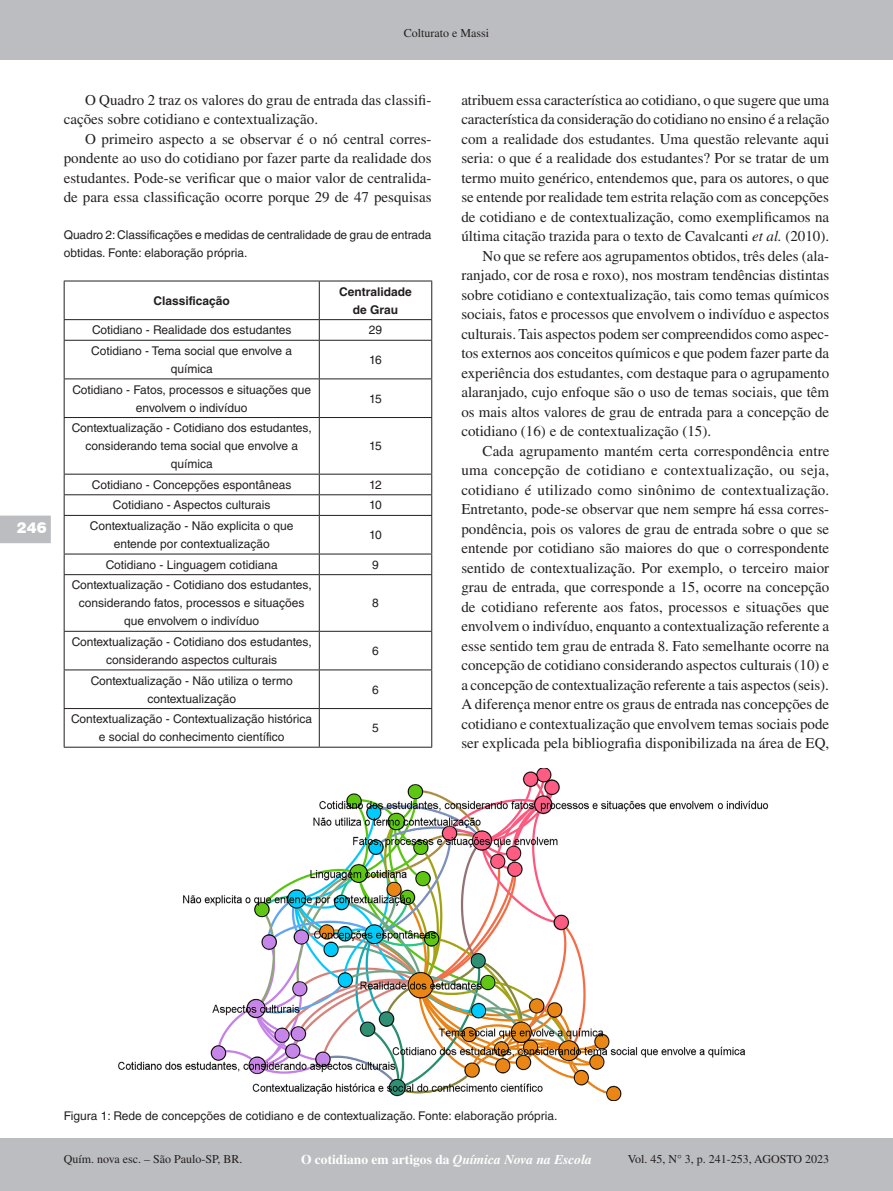
<style>
.page{position:relative;width:893px;height:1191px;background:#fff}
.page>*{position:absolute;margin:0;border:0;box-sizing:border-box;transform-origin:0 0}
.t1{font:15px/19.5px "Times LT Std";color:#231f20;text-align:justify}
.t2{font:900 15px "Swiss 721 BT";color:#fff}
.t3{font:700 13.5px "Times LT Std";color:#fff}
.Tabela-corpo{font:12px/18px "Helvetica LT Std";color:#231f20;text-align:center}
.Figura{font:12px "Helvetica LT Std";color:#231f20}
.t4{font:12px "Times LT Std";color:#231f20}
.Tabela-corpo-2{font:700 12px "Helvetica LT Std";color:#231f20}
.s1{font-style:italic}
</style>
<div class="page">
<div style="left:0;top:0;width:893px;height:60px;background:#bcbdc0"></div>
<div style="left:0;top:1138px;width:893px;height:53px;background:#bcbdc0"></div>
<svg style="left:0;top:515px;width:51px;height:28px"></svg>
<hr style="left:64px;top:281px;width:255px;height:1px;background:#231f20">
<hr style="left:64px;top:281px;width:1px;height:38px;background:#231f20">
<hr style="left:319px;top:281px;width:113px;height:1px;background:#231f20">
<hr style="left:319px;top:281px;width:1px;height:38px;background:#231f20">
<hr style="left:431px;top:281px;width:1px;height:38px;background:#231f20">
<hr style="left:64px;top:319px;width:255px;height:1px;background:#231f20">
<svg style="left:64px;top:320px;width:1px;height:20px"></svg>
<hr style="left:319px;top:319px;width:113px;height:1px;background:#231f20">
<svg style="left:319px;top:320px;width:1px;height:20px"></svg>
<svg style="left:431px;top:320px;width:1px;height:20px"></svg>
<hr style="left:64px;top:340px;width:255px;height:1px;background:#231f20">
<hr style="left:64px;top:341px;width:1px;height:37px;background:#231f20">
<hr style="left:319px;top:340px;width:113px;height:1px;background:#231f20">
<hr style="left:319px;top:341px;width:1px;height:37px;background:#231f20">
<hr style="left:431px;top:341px;width:1px;height:37px;background:#231f20">
<hr style="left:64px;top:378px;width:255px;height:1px;background:#231f20">
<hr style="left:64px;top:379px;width:1px;height:38px;background:#231f20">
<hr style="left:319px;top:378px;width:113px;height:1px;background:#231f20">
<hr style="left:319px;top:379px;width:1px;height:38px;background:#231f20">
<hr style="left:431px;top:379px;width:1px;height:38px;background:#231f20">
<hr style="left:64px;top:417px;width:255px;height:1px;background:#231f20">
<hr style="left:64px;top:418px;width:1px;height:56px;background:#231f20">
<hr style="left:319px;top:417px;width:113px;height:1px;background:#231f20">
<hr style="left:319px;top:418px;width:1px;height:56px;background:#231f20">
<hr style="left:431px;top:418px;width:1px;height:56px;background:#231f20">
<hr style="left:64px;top:474px;width:255px;height:1px;background:#231f20">
<hr style="left:319px;top:474px;width:113px;height:1px;background:#231f20">
<hr style="left:64px;top:494px;width:255px;height:1px;background:#231f20">
<svg style="left:64px;top:474px;width:1px;height:41px"></svg>
<hr style="left:319px;top:494px;width:113px;height:1px;background:#231f20">
<svg style="left:319px;top:474px;width:1px;height:41px"></svg>
<svg style="left:431px;top:474px;width:1px;height:41px"></svg>
<hr style="left:64px;top:515px;width:255px;height:1px;background:#231f20">
<hr style="left:64px;top:516px;width:1px;height:37px;background:#231f20">
<hr style="left:319px;top:515px;width:113px;height:1px;background:#231f20">
<hr style="left:319px;top:516px;width:1px;height:37px;background:#231f20">
<hr style="left:431px;top:516px;width:1px;height:37px;background:#231f20">
<hr style="left:64px;top:553px;width:255px;height:1px;background:#231f20">
<svg style="left:64px;top:554px;width:1px;height:20px"></svg>
<hr style="left:319px;top:553px;width:113px;height:1px;background:#231f20">
<svg style="left:319px;top:554px;width:1px;height:20px"></svg>
<svg style="left:431px;top:554px;width:1px;height:20px"></svg>
<hr style="left:64px;top:574px;width:255px;height:1px;background:#231f20">
<hr style="left:64px;top:575px;width:1px;height:56px;background:#231f20">
<hr style="left:319px;top:574px;width:113px;height:1px;background:#231f20">
<hr style="left:319px;top:575px;width:1px;height:56px;background:#231f20">
<hr style="left:431px;top:575px;width:1px;height:56px;background:#231f20">
<hr style="left:64px;top:631px;width:255px;height:1px;background:#231f20">
<hr style="left:64px;top:631px;width:1px;height:38px;background:#231f20">
<hr style="left:319px;top:631px;width:113px;height:1px;background:#231f20">
<hr style="left:319px;top:631px;width:1px;height:38px;background:#231f20">
<hr style="left:431px;top:631px;width:1px;height:38px;background:#231f20">
<hr style="left:64px;top:669px;width:255px;height:1px;background:#231f20">
<hr style="left:64px;top:670px;width:1px;height:38px;background:#231f20">
<hr style="left:319px;top:669px;width:113px;height:1px;background:#231f20">
<hr style="left:319px;top:670px;width:1px;height:38px;background:#231f20">
<hr style="left:431px;top:670px;width:1px;height:38px;background:#231f20">
<hr style="left:64px;top:708px;width:255px;height:1px;background:#231f20">
<hr style="left:64px;top:709px;width:1px;height:38px;background:#231f20">
<hr style="left:319px;top:708px;width:113px;height:1px;background:#231f20">
<hr style="left:319px;top:709px;width:1px;height:38px;background:#231f20">
<hr style="left:431px;top:709px;width:1px;height:38px;background:#231f20">
<hr style="left:64px;top:747px;width:255px;height:1px;background:#231f20">
<hr style="left:319px;top:747px;width:113px;height:1px;background:#231f20">
<img style="left:118px;top:768px;width:651px;height:332px">
<p class="t4" style="left:404px;top:27px;width:87px">Colturato e Massi</p>
<p class="t2" style="left:17px;top:518px;width:31px">246</p>
<p class="t1" style="left:64px;top:90px;width:369px;text-indent:21px">O Quadro 2 traz os valores do grau de entrada das classifi&shy;cações sobre cotidiano e contextualização.</p>
<p class="t1" style="left:64px;top:129px;width:369px;text-indent:21px">O primeiro aspecto a se observar é o nó central corres&shy;pondente ao uso do cotidiano por fazer parte da realidade dos estudantes. Pode-se verificar que o maior valor de centralida&shy;de para essa classificação ocorre porque 29 de 47 pesquisas</p>
<p class="Tabela-corpo" style="left:64px;top:225px;width:369px;text-align:left">Quadro 2: Classificações e medidas de centralidade de grau de entrada obtidas. Fonte: elaboração própria.</p>
<p class="Tabela-corpo-2" style="left:154px;top:293px;width:78px">Classificação</p>
<p class="Tabela-corpo-2" style="left:339px;top:284px;width:74px">Centralidade</p>
<p class="Tabela-corpo-2" style="left:353px;top:302px;width:47px">de Grau</p>
<p class="Tabela-corpo" style="left:92px;top:321px;width:201px">Cotidiano - Realidade dos estudantes</p>
<p class="Tabela-corpo" style="left:369px;top:321px;width:15px">29</p>
<p class="Tabela-corpo" style="left:91px;top:342px;width:202px">Cotidiano - Tema social que envolve a química</p>
<p class="Tabela-corpo" style="left:369px;top:351px;width:14px">16</p>
<p class="Tabela-corpo" style="left:72px;top:380px;width:240px">Cotidiano - Fatos, processos e situações que envolvem o indivíduo</p>
<p class="Tabela-corpo" style="left:369px;top:389px;width:14px">15</p>
<p class="Tabela-corpo" style="left:72px;top:419px;width:242px">Contextualização - Cotidiano dos estudantes, considerando tema social que envolve a química</p>
<p class="Tabela-corpo" style="left:369px;top:437px;width:14px">15</p>
<p class="Tabela-corpo" style="left:92px;top:475px;width:201px">Cotidiano - Concepções espontâneas</p>
<p class="Tabela-corpo" style="left:369px;top:475px;width:14px">12</p>
<p class="Tabela-corpo" style="left:113px;top:496px;width:159px">Cotidiano - Aspectos culturais</p>
<p class="Tabela-corpo" style="left:369px;top:496px;width:14px">10</p>
<p class="Tabela-corpo" style="left:90px;top:517px;width:205px">Contextualização - Não explicita o que entende por contextualização</p>
<p class="Tabela-corpo" style="left:369px;top:526px;width:14px">10</p>
<p class="Tabela-corpo" style="left:106px;top:555px;width:173px">Cotidiano - Linguagem cotidiana</p>
<p class="Tabela-corpo" style="left:372px;top:555px;width:8px">9</p>
<p class="Tabela-corpo" style="left:72px;top:576px;width:242px">Contextualização - Cotidiano dos estudantes, considerando fatos, processos e situações que envolvem o indivíduo</p>
<p class="Tabela-corpo" style="left:372px;top:594px;width:8px">8</p>
<p class="Tabela-corpo" style="left:72px;top:632px;width:242px">Contextualização - Cotidiano dos estudantes, considerando aspectos culturais</p>
<p class="Tabela-corpo" style="left:372px;top:641px;width:8px">6</p>
<p class="Tabela-corpo" style="left:91px;top:671px;width:204px">Contextualização - Não utiliza o termo contextualização</p>
<p class="Tabela-corpo" style="left:372px;top:680px;width:8px">6</p>
<p class="Tabela-corpo" style="left:71px;top:710px;width:243px">Contextualização - Contextualização histórica e social do conhecimento científico</p>
<p class="Tabela-corpo" style="left:372px;top:719px;width:8px">5</p>
<p class="t1" style="left:461px;top:90px;width:369px">atribuem essa característica ao cotidiano, o que sugere que uma característica da consideração do cotidiano no ensino é a relação com a realidade dos estudantes. Uma questão relevante aqui seria: o que é a realidade dos estudantes? Por se tratar de um termo muito genérico, entendemos que, para os autores, o que se entende por realidade tem estrita relação com as concepções de cotidiano e de contextualização, como exemplificamos na última citação trazida para o texto de Cavalcanti <span class="s1">et al.</span> (2010).</p>
<p class="t1" style="left:461px;top:246px;width:369px;text-indent:21px">No que se refere aos agrupamentos obtidos, três deles (ala&shy;ranjado, cor de rosa e roxo), nos mostram tendências distintas sobre cotidiano e contextualização, tais como temas químicos sociais, fatos e processos que envolvem o indivíduo e aspectos culturais. Tais aspectos podem ser compreendidos como aspec&shy;tos externos aos conceitos químicos e que podem fazer parte da experiência dos estudantes, com destaque para o agrupamento alaranjado, cujo enfoque são o uso de temas sociais, que têm os mais altos valores de grau de entrada para a concepção de cotidiano (16) e de contextualização (15).</p>
<p class="t1" style="left:461px;top:441px;width:370px;text-indent:21px">Cada agrupamento mantém certa correspondência entre uma concepção de cotidiano e contextualização, ou seja, cotidiano é utilizado como sinônimo de contextualização.<br>Entretanto, pode-se observar que nem sempre há essa corres&shy;pondência, pois os valores de grau de entrada sobre o que se entende por cotidiano são maiores do que o correspondente sentido de contextualização. Por exemplo, o terceiro maior grau de entrada, que corresponde a 15, ocorre na concepção de cotidiano referente aos fatos, processos e situações que envolvem o indivíduo, enquanto a contextualização referente a esse sentido tem grau de entrada 8. Fato semelhante ocorre na concepção de cotidiano considerando aspectos culturais (10) e a concepção de contextualização referente a tais aspectos (seis).<br>A diferença menor entre os graus de entrada nas concepções de cotidiano e contextualização que envolvem temas sociais pode ser explicada pela bibliografia disponibilizada na área de EQ,</p>
<p class="Figura" style="left:64px;top:1108px;width:495px">Figura 1: Rede de concepções de cotidiano e de contextualização. Fonte: elaboração própria.</p>
<p class="t4" style="left:64px;top:1152px;width:180px">Quím. nova esc. – São Paulo-SP, BR.</p>
<p class="t3" style="left:301px;top:1151px;width:292px">O cotidiano em artigos da <span class="s1">Química Nova na Escola</span></p>
<p class="t4" style="left:628px;top:1152px;width:203px">Vol. 45, N° 3, p. 241-253, AGOSTO 2023</p>
</div>
